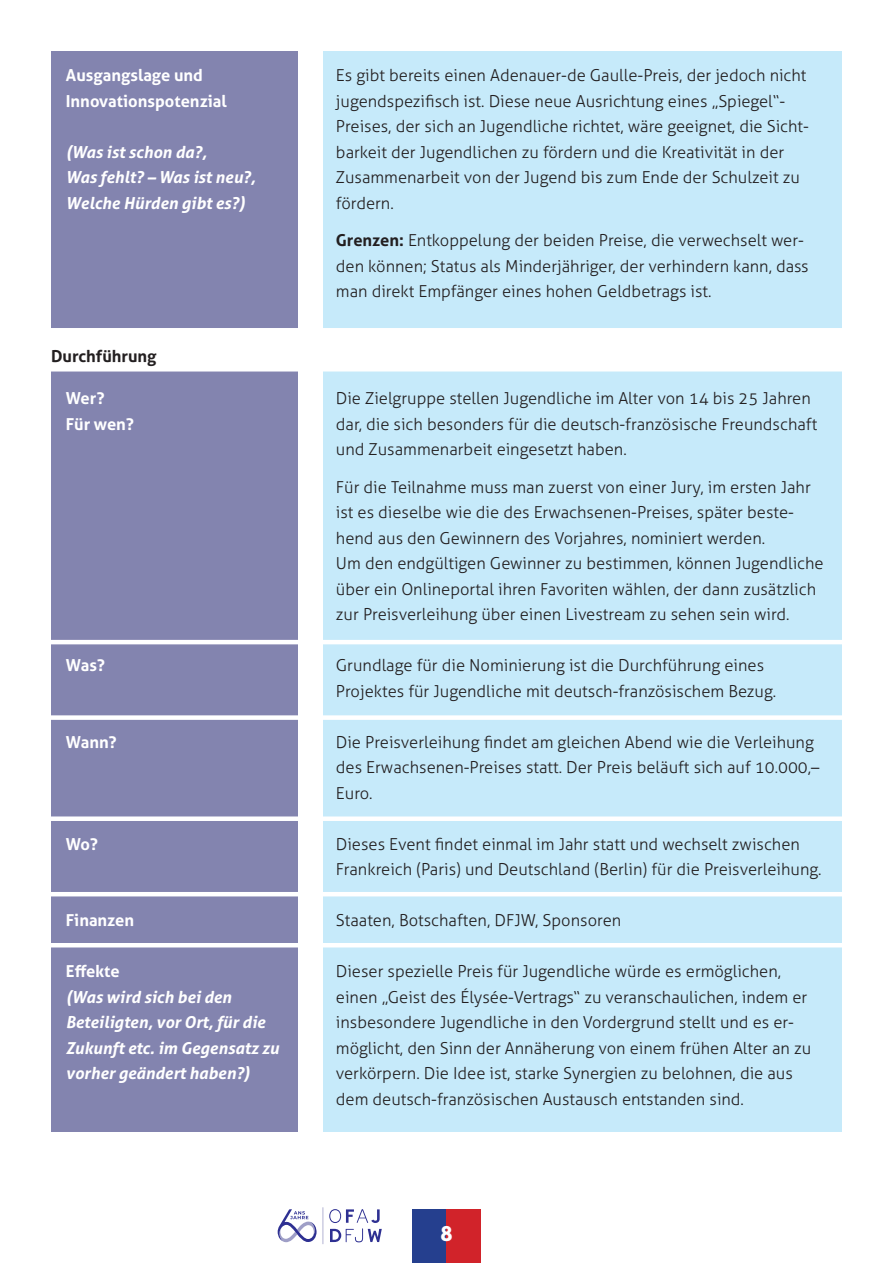
<style>
.page{position:relative;width:893px;height:1263px;background:#fff}
.page>*{position:absolute;margin:0;border:0;box-sizing:border-box;transform-origin:0 0}
.t1{font:21px "Aller Display";color:#fff}
.t2{font:300 16.5px/25.5px "Aller";color:#231f20}
.t3{font:italic 700 16.5px/25.5px "Aller";color:#fff}
.t4{font:700 16.5px/25.5px "Aller";color:#fff}
.t5{font:700 16.5px "Aller";color:#231f20}
.s1{font-weight:700}
</style>
<div class="page">
<div style="left:412px;top:1209px;width:34px;height:54px;background:#253f8e"></div>
<div style="left:446px;top:1209px;width:34px;height:54px;background:#d1232a"></div>
<svg style="left:329px;top:1209px;width:53px;height:33px"></svg>
<svg style="left:278px;top:1209px;width:39px;height:33px"></svg>
<hr style="left:323px;top:1207px;width:1px;height:37px;background:#9f9fc7">
<div style="left:51px;top:51px;width:247px;height:1080px;background:#8384af"></div>
<div style="left:323px;top:51px;width:519px;height:1080px;background:#c6eafa"></div>
<div style="left:45px;top:328px;width:814px;height:43px;background:#fff"></div>
<div style="left:45px;top:816px;width:814px;height:5px;background:#fff"></div>
<hr style="left:45px;top:892px;width:814px;height:4px;background:#fff">
<hr style="left:45px;top:943px;width:814px;height:4px;background:#fff">
<hr style="left:45px;top:640px;width:814px;height:4px;background:#fff">
<div style="left:45px;top:715px;width:814px;height:5px;background:#fff"></div>
<p class="t4" style="left:66px;top:62px;width:162px">Ausgangslage und<br>Innovationspotenzial</p>
<p class="t3" style="left:66px;top:139px;width:191px">(Was ist schon da?,<br>Was fehlt? – Was ist neu?,<br>Welche Hürden gibt es?)</p>
<p class="t5" style="left:51px;top:346px;width:107px">Durchführung</p>
<p class="t4" style="left:66px;top:386px;width:70px">Wer?<br>Für wen?</p>
<p class="t4" style="left:66px;top:652px;width:41px">Was?</p>
<p class="t4" style="left:66px;top:729px;width:52px">Wann?</p>
<p class="t4" style="left:66px;top:831px;width:34px">Wo?</p>
<p class="t4" style="left:66px;top:907px;width:70px">Finanzen</p>
<p class="t4" style="left:66px;top:958px;width:55px">Effekte</p>
<p class="t3" style="left:66px;top:984px;width:215px">(Was wird sich bei den<br>Beteiligten, vor Ort, für die<br>Zukunft etc. im Gegensatz zu vorher geändert haben?)</p>
<p class="t2" style="left:336px;top:63px;width:474px">Es gibt bereits einen Adenauer-de Gaulle-Preis, der jedoch nicht jugendspezifisch ist. Diese neue Ausrichtung eines „Spiegel“- Preises, der sich an Jugendliche richtet, wäre geeignet, die Sicht&shy;barkeit der Jugendlichen zu fördern und die Kreativität in der Zusammenarbeit von der Jugend bis zum Ende der Schulzeit zu fördern.</p>
<p class="t2" style="left:336px;top:228px;width:474px"><span class="s1">Grenzen:</span> Entkoppelung der beiden Preise, die verwechselt wer&shy;den können; Status als Minderjähriger, der verhindern kann, dass man direkt Empfänger eines hohen Geldbetrags ist.</p>
<p class="t2" style="left:336px;top:386px;width:483px">Die Zielgruppe stellen Jugendliche im Alter von 14 bis 25 Jahren dar, die sich besonders für die deutsch-französische Freundschaft und Zusammenarbeit eingesetzt haben.</p>
<p class="t2" style="left:336px;top:474px;width:489px">Für die Teilnahme muss man zuerst von einer Jury, im ersten Jahr ist es dieselbe wie die des Erwachsenen-Preises, später beste&shy;hend aus den Gewinnern des Vorjahres, nominiert werden.<br>Um den endgültigen Gewinner zu bestimmen, können Jugendliche über ein Onlineportal ihren Favoriten wählen, der dann zusätzlich zur Preisverleihung über einen Livestream zu sehen sein wird.</p>
<p class="t2" style="left:336px;top:653px;width:442px">Grundlage für die Nominierung ist die Durchführung eines<br>Projektes für Jugendliche mit deutsch-französischem Bezug.</p>
<p class="t2" style="left:336px;top:729px;width:485px">Die Preisverleihung findet am gleichen Abend wie die Verleihung des Erwachsenen-Preises statt. Der Preis beläuft sich auf 10.000,–<br>Euro.</p>
<p class="t2" style="left:336px;top:831px;width:487px">Dieses Event findet einmal im Jahr statt und wechselt zwischen<br>Frankreich (Paris) und Deutschland (Berlin) für die Preisverleihung.</p>
<p class="t2" style="left:336px;top:908px;width:287px">Staaten, Botschaften, DFJW, Sponsoren</p>
<p class="t2" style="left:336px;top:959px;width:477px">Dieser spezielle Preis für Jugendliche würde es ermöglichen, einen „Geist des Élysée-Vertrags“ zu veranschaulichen, indem er insbesondere Jugendliche in den Vordergrund stellt und es er&shy;möglicht, den Sinn der Annäherung von einem frühen Alter an zu verkörpern. Die Idee ist, starke Synergien zu belohnen, die aus dem deutsch-französischen Austausch entstanden sind.</p>
<p class="t1" style="left:440px;top:1220px;width:14px">8</p>
</div>
